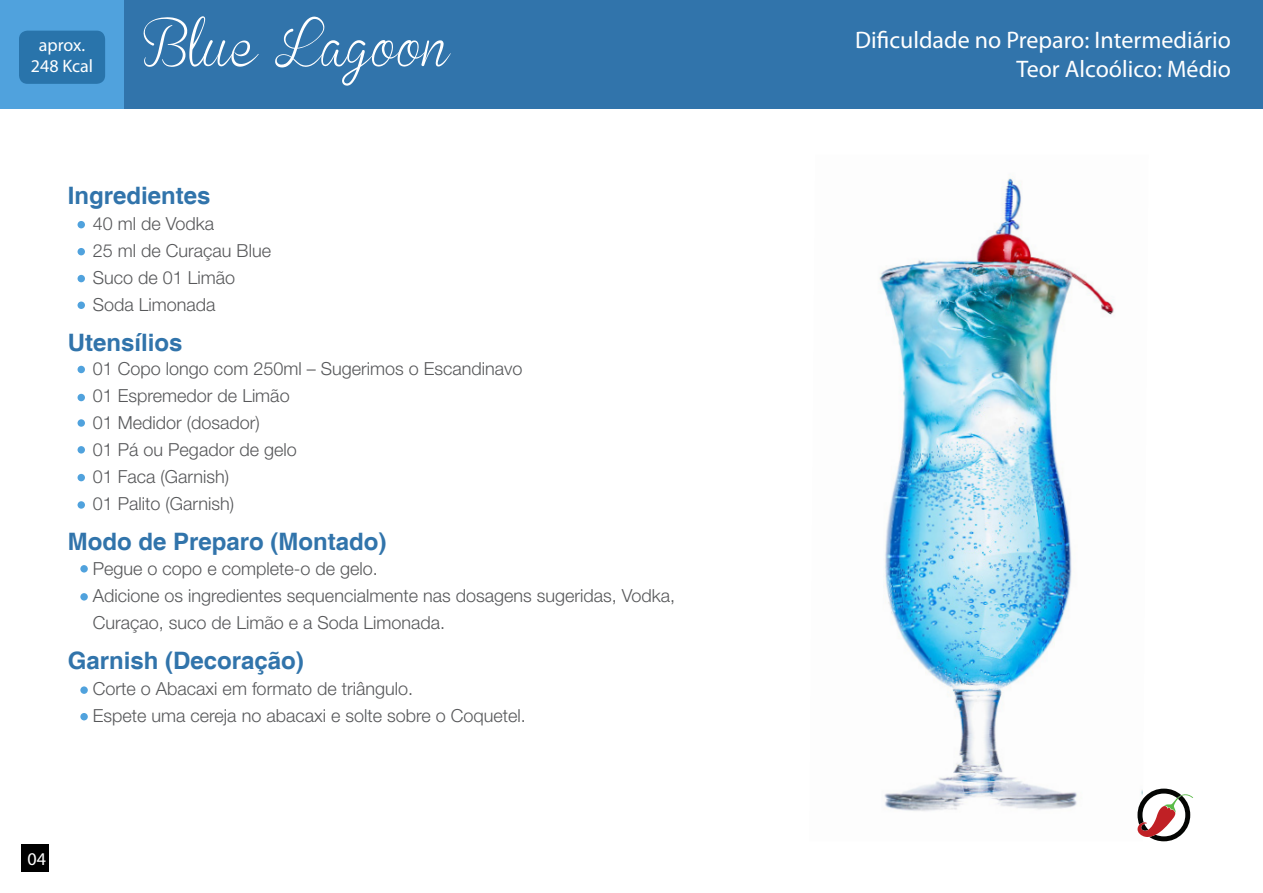
<style>
.page{position:relative;width:1263px;height:893px;background:#fff}
.page>*{position:absolute;margin:0;border:0;box-sizing:border-box;transform-origin:0 0}
.t1{font:72px "Brannboll SPERSONALUSEONLY";color:#fff}
.t2{font:700 24px "Helvetica";color:#3174ab}
.t3{font:24px "Myriad Pro";color:#fff}
.t4{font:300 18px/27px "Helvetica Neue LT Std";color:#57585a}
.t5{font:18px "Myriad Pro";color:#fff}
</style>
<div class="page">
<div style="left:21px;top:844px;width:28px;height:28px;background:#000"></div>
<img style="left:879px;top:177px;width:235px;height:634px">
<div style="left:0;top:0;width:1263px;height:108px;background:#3174ab"></div>
<div style="left:0;top:0;width:124px;height:108px;background:#50a2dd"></div>
<div style="left:78px;top:366px;width:7px;height:7px;background:#50a2dd;border-radius:50%"></div>
<div style="left:78px;top:394px;width:7px;height:7px;background:#50a2dd;border-radius:50%"></div>
<div style="left:78px;top:419px;width:7px;height:8px;background:#50a2dd;border-radius:50%"></div>
<div style="left:78px;top:446px;width:7px;height:8px;background:#50a2dd;border-radius:50%"></div>
<div style="left:78px;top:474px;width:7px;height:7px;background:#50a2dd;border-radius:50%"></div>
<div style="left:78px;top:501px;width:7px;height:8px;background:#50a2dd;border-radius:50%"></div>
<div style="left:80px;top:686px;width:8px;height:8px;background:#50a2dd;border-radius:50%"></div>
<div style="left:80px;top:713px;width:8px;height:7px;background:#50a2dd;border-radius:50%"></div>
<div style="left:78px;top:221px;width:7px;height:7px;background:#50a2dd;border-radius:50%"></div>
<div style="left:78px;top:248px;width:7px;height:7px;background:#50a2dd;border-radius:50%"></div>
<div style="left:78px;top:275px;width:7px;height:7px;background:#50a2dd;border-radius:50%"></div>
<div style="left:78px;top:302px;width:7px;height:7px;background:#50a2dd;border-radius:50%"></div>
<div style="left:80px;top:565px;width:8px;height:7px;background:#50a2dd;border-radius:50%"></div>
<div style="left:80px;top:593px;width:8px;height:8px;background:#50a2dd;border-radius:50%"></div>
<div style="left:19px;top:31px;width:86px;height:53px;background:#2974ab;border-radius:9px"></div>
<svg style="left:1137px;top:789px;width:56px;height:52px"></svg>
<p class="t5" style="left:39px;top:34px;width:48px">aprox.</p>
<p class="t5" style="left:31px;top:55px;width:64px">248 Kcal</p>
<p class="t1" style="left:143px;top:-2px;width:308px">Blue Lagoon</p>
<p class="t2" style="left:68px;top:180px;width:144px">Ingredientes</p>
<p class="t4" style="left:93px;top:210px;width:123px">40 ml de Vodka</p>
<p class="t4" style="left:93px;top:237px;width:180px">25 ml de Curaçau Blue</p>
<p class="t4" style="left:93px;top:264px;width:144px">Suco de 01 Limão</p>
<p class="t4" style="left:93px;top:291px;width:124px">Soda Limonada</p>
<p class="t2" style="left:68px;top:328px;width:116px">Utensílios</p>
<p class="t4" style="left:93px;top:355px;width:431px">01 Copo longo com 250ml – Sugerimos o Escandinavo</p>
<p class="t4" style="left:93px;top:382px;width:198px">01 Espremedor de Limão</p>
<p class="t4" style="left:93px;top:409px;width:169px">01 Medidor (dosador)</p>
<p class="t4" style="left:93px;top:436px;width:205px">01 Pá ou Pegador de gelo</p>
<p class="t4" style="left:93px;top:463px;width:138px">01 Faca (Garnish)</p>
<p class="t4" style="left:93px;top:490px;width:143px">01 Palito (Garnish)</p>
<p class="t2" style="left:68px;top:527px;width:320px">Modo de Preparo (Montado)</p>
<p class="t4" style="left:93px;top:555px;width:286px">Pegue o copo e complete-o de gelo.</p>
<p class="t4" style="left:93px;top:582px;width:584px">Adicione os ingredientes sequencialmente nas dosagens sugeridas, Vodka,<br>Curaçao, suco de Limão e a Soda Limonada.</p>
<p class="t2" style="left:68px;top:646px;width:238px">Garnish (Decoração)</p>
<p class="t4" style="left:93px;top:675px;width:322px">Corte o Abacaxi em formato de triângulo.</p>
<p class="t4" style="left:93px;top:702px;width:434px">Espete uma cereja no abacaxi e solte sobre o Coquetel.</p>
<p class="t5" style="left:28px;top:848px;width:20px">04</p>
<p class="t3" style="left:855px;top:25px;width:377px">Dificuldade no Preparo: Intermediário</p>
<p class="t3" style="left:1016px;top:54px;width:216px">Teor Alcoólico: Médio</p>
</div>
